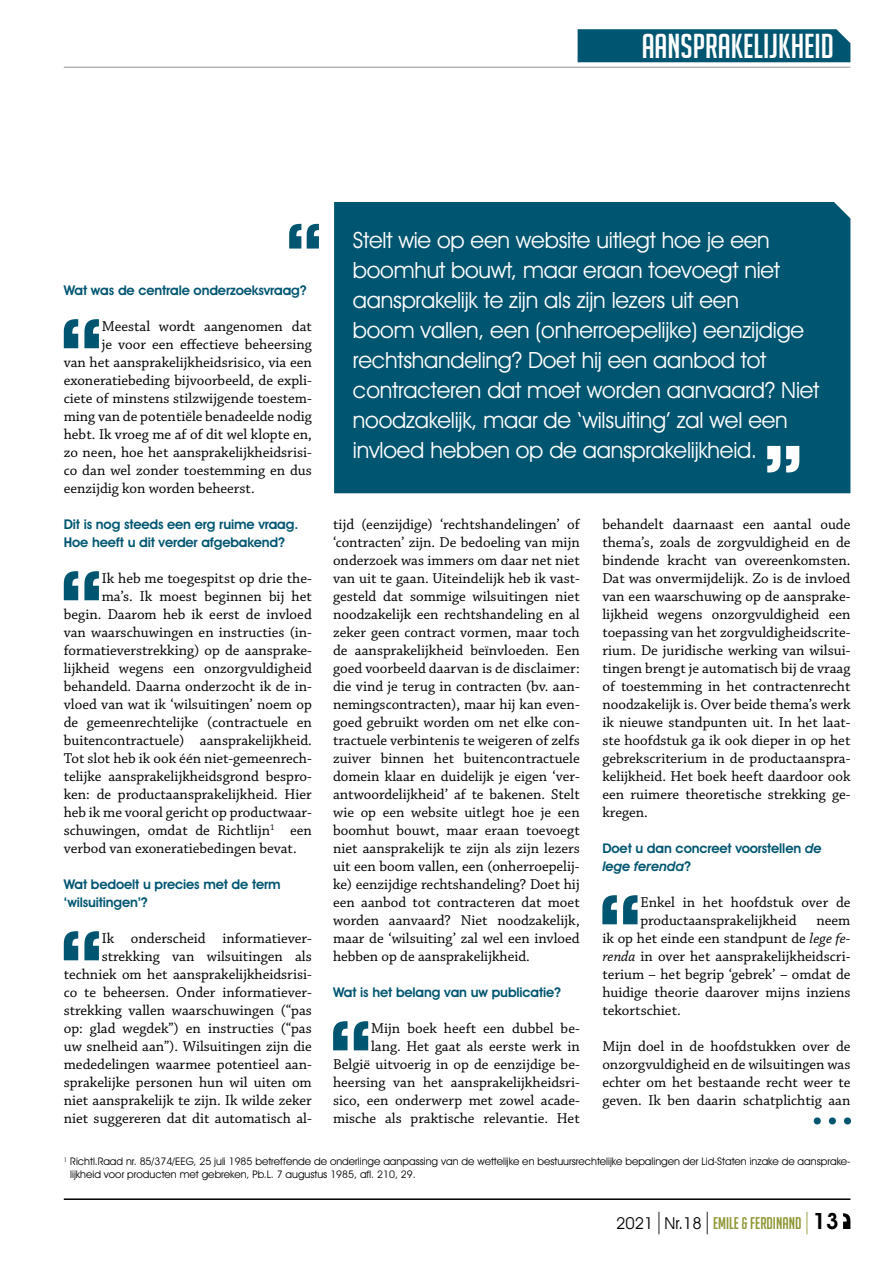
<style>
.page{position:relative;width:893px;height:1263px;background:#fff}
.page>*{position:absolute;margin:0;border:0;box-sizing:border-box;transform-origin:0 0}
.t1{font:700 88.65px "Avant Garde IT Cby BT";color:#005571}
.t2{font:700 81px "Avant Garde IT Cby BT";color:#fff}
.t3{font:700 75.15px "Avant Garde IT Cby BT";color:#005571}
.t4{font:60.45px "Century";color:#005571}
.t5{font:33.75px "Big Noodle Titling";color:#fff}
.t6{font:22.5px/30px "Avant Garde IT Cby BT";letter-spacing:-.01em;color:#fff}
.t7{font:16.5px "Big Noodle Titling";color:#909735}
.t8{font:15px/18px "Chaparral Pro";color:#000;text-align:justify}
.t9{font:600 13.5px/18px "Avant Garde IT Cby BT";letter-spacing:-.01em;color:#005571}
.t10{font:10.5px/12.6px "Avant Garde IT Cby BT";color:#000}
.s1{font-style:italic}
.s2{font-family:"Avant Garde IT Cby BT";color:#000}
.s3{font-family:"Avant Garde IT Cby BT";font-weight:200;font-size:22.5px;color:#000}
.s4{font-family:"Avant Garde IT Cby BT";font-weight:200;font-size:22.5px}
.s5{font-family:"Avant Garde IT Cby BT";font-weight:600;font-size:22.5px;color:#000}
</style>
<div class="page">
<hr style="left:64px;top:67px;width:786px;height:1px;background:#b1b3b4">
<hr style="left:64px;top:1198px;width:786px;height:2px;background:#000">
<svg style="left:843px;top:1213px;width:7px;height:16px"></svg>
<div style="left:578px;top:29px;width:272px;height:33px;background:#005571"></div>
<div style="left:334px;top:202px;width:516px;height:291px;background:#005571"></div>
<h3 class="t5" style="left:642px;top:28px;width:194px">AANSPRAKELIJKHEID</h3>
<h3 class="t3" style="left:285px;top:206px;width:38px">“</h3>
<p class="t6" style="left:353px;top:225px;width:468px">Stelt wie op een website uitlegt hoe je een boomhut bouwt, maar eraan toevoegt niet aansprakelijk te zijn als zijn lezers uit een<br>boom vallen, een (onherroepelijke) eenzijdige rechtshandeling? Doet hij een aanbod tot contracteren dat moet worden aanvaard? Niet noodzakelijk, maar de ‘wilsuiting’ zal wel een invloed hebben op de aansprakelijkheid.</p>
<p class="t9" style="left:64px;top:281px;width:244px">Wat was de centrale onderzoeksvraag?</p>
<h1 class="t1" style="left:59px;top:298px;width:45px">“</h1>
<p class="t8" style="left:102px;top:318px;width:212px">Meestal wordt aangenomen dat</p>
<p class="t8" style="left:102px;top:336px;width:212px">je voor een effectieve beheersing</p>
<p class="t8" style="left:64px;top:354px;width:250px">van het aansprakelijkheidsrisico, via een</p>
<p class="t8" style="left:64px;top:372px;width:250px">exoneratiebeding bijvoorbeeld, de expli-</p>
<p class="t8" style="left:64px;top:390px;width:250px">ciete of minstens stilzwijgende toestem-</p>
<p class="t8" style="left:64px;top:408px;width:250px">ming van de potentiële benadeelde nodig</p>
<p class="t8" style="left:64px;top:426px;width:250px">hebt. Ik vroeg me af of dit wel klopte en,</p>
<p class="t8" style="left:64px;top:444px;width:250px">zo neen, hoe het aansprakelijkheidsrisi-</p>
<p class="t8" style="left:64px;top:462px;width:250px">co dan wel zonder toestemming en dus</p>
<p class="t8" style="left:64px;top:480px;width:192px">eenzijdig kon worden beheerst.</p>
<p class="t9" style="left:64px;top:515px;width:236px">Dit is nog steeds een erg ruime vraag.<br>Hoe heeft u dit verder afgebakend?</p>
<h1 class="t1" style="left:59px;top:550px;width:45px">“</h1>
<p class="t8" style="left:102px;top:570px;width:212px">Ik heb me toegespitst op drie the-</p>
<h2 class="t2" style="left:763px;top:425px;width:41px">”</h2>
<p class="t8" style="left:333px;top:516px;width:248px">tijd (eenzijdige) ‘rechtshandelingen’ of ‘contracten’ zijn. De bedoeling van mijn onderzoek was immers om daar net niet van uit te gaan. Uiteindelijk heb ik vast&shy;gesteld dat sommige wilsuitingen niet noodzakelijk een rechtshandeling en al zeker geen contract vormen, maar toch de aansprakelijkheid beïnvloeden. Een goed voorbeeld daarvan is de disclaimer: die vind je terug in contracten (bv. aan&shy;nemingscontracten), maar hij kan even&shy;goed gebruikt worden om net elke con&shy;tractuele verbintenis te weigeren of zelfs zuiver binnen het buitencontractuele domein klaar en duidelijk je eigen ‘ver&shy;antwoordelijkheid’ af te bakenen. Stelt wie op een website uitlegt hoe je een boomhut bouwt, maar eraan toevoegt niet aansprakelijk te zijn als zijn lezers uit een boom vallen, een (onherroepelij&shy;ke) eenzijdige rechtshandeling? Doet hij een aanbod tot contracteren dat moet worden aanvaard? Niet noodzakelijk, maar de ‘wilsuiting’ zal wel een invloed hebben op de aansprakelijkheid.</p>
<p class="t9" style="left:333px;top:983px;width:230px">Wat is het belang van uw publicatie?</p>
<h1 class="t1" style="left:329px;top:1000px;width:45px">“</h1>
<p class="t8" style="left:602px;top:516px;width:250px">behandelt daarnaast een aantal oude thema’s, zoals de zorgvuldigheid en de bindende kracht van overeenkomsten.<br>Dat was onvermijdelijk. Zo is de invloed van een waarschuwing op de aansprake&shy;lijkheid wegens onzorgvuldigheid een toepassing van het zorgvuldigheidscrite&shy;rium. De juridische werking van wilsui&shy;tingen brengt je automatisch bij de vraag of toestemming in het contractenrecht noodzakelijk is. Over beide thema’s werk ik nieuwe standpunten uit. In het laat&shy;ste hoofdstuk ga ik ook dieper in op het gebrekscriterium in de productaanspra&shy;kelijkheid. Het boek heeft daardoor ook een ruimere theoretische strekking ge&shy;kregen.</p>
<p class="t9" style="left:602px;top:839px;width:221px">Doet u dan concreet voorstellen <span class="s1">de lege ferenda</span>?</p>
<h1 class="t1" style="left:598px;top:874px;width:45px">“</h1>
<p class="t8" style="left:640px;top:894px;width:212px">Enkel in het hoofdstuk over de productaansprakelijkheid</p>
<p class="t8" style="left:102px;top:588px;width:212px">ma’s. Ik moest beginnen bij het</p>
<p class="t8" style="left:64px;top:606px;width:250px">begin. Daarom heb ik eerst de invloed</p>
<p class="t8" style="left:64px;top:624px;width:250px">van waarschuwingen en instructies (in-</p>
<p class="t8" style="left:64px;top:642px;width:250px">formatieverstrekking) op de aansprake-</p>
<p class="t8" style="left:64px;top:660px;width:250px">lijkheid wegens een onzorgvuldigheid</p>
<p class="t8" style="left:64px;top:678px;width:250px">behandeld. Daarna onderzocht ik de in-</p>
<p class="t8" style="left:64px;top:696px;width:250px">vloed van wat ik ‘wilsuitingen’ noem op</p>
<p class="t8" style="left:64px;top:714px;width:250px">de gemeenrechtelijke (contractuele en</p>
<p class="t8" style="left:64px;top:732px;width:250px">buitencontractuele) aansprakelijkheid.</p>
<p class="t8" style="left:64px;top:750px;width:250px">Tot slot heb ik ook één niet-gemeenrech-</p>
<p class="t8" style="left:64px;top:768px;width:250px">telijke aansprakelijkheidsgrond bespro-</p>
<p class="t8" style="left:64px;top:786px;width:250px">ken: de productaansprakelijkheid. Hier</p>
<p class="t8" style="left:64px;top:804px;width:250px">heb ik me vooral gericht op productwaar-</p>
<p class="t8" style="left:64px;top:822px;width:250px">schuwingen, omdat de Richtlijn<sup>1</sup> een</p>
<p class="t8" style="left:64px;top:840px;width:234px">verbod van exoneratiebedingen bevat.</p>
<p class="t9" style="left:64px;top:875px;width:218px">Wat bedoelt u precies met de term ‘wilsuitingen’?</p>
<h1 class="t1" style="left:59px;top:910px;width:45px">“</h1>
<p class="t8" style="left:602px;top:912px;width:250px;text-indent:214px">neem ik op het einde een standpunt de <span class="s1">lege fe&shy;renda</span> in over het aansprakelijkheidscri&shy;terium – het begrip ‘gebrek’ – omdat de huidige theorie daarover mijns inziens tekortschiet.</p>
<p class="t8" style="left:602px;top:1038px;width:250px">Mijn doel in de hoofdstukken over de onzorgvuldigheid en de wilsuitingen was echter om het bestaande recht weer te geven. Ik ben daarin schatplichtig aan</p>
<h3 class="t4" style="left:810px;top:1068px;width:47px">...</h3>
<p class="t8" style="left:64px;top:930px;width:250px;text-align:right">Ik onderscheid informatiever&shy;strekking van wilsuitingen als techniek om het aansprakelijkheidsrisi&shy;co te beheersen. Onder informatiever&shy;strekking vallen waarschuwingen (“pas op: glad wegdek”) en instructies (“pas uw snelheid aan”). Wilsuitingen zijn die mededelingen waarmee potentieel aan&shy;sprakelijke personen hun wil uiten om niet aansprakelijk te zijn. Ik wilde zeker niet suggereren dat dit automatisch al-</p>
<p class="t8" style="left:333px;top:1020px;width:248px;text-align:right">Mijn boek heeft een dubbel be-<br>lang. Het gaat als eerste werk in België uitvoerig in op de eenzijdige be&shy;heersing van het aansprakelijkheidsri&shy;sico, een onderwerp met zowel acade&shy;mische als praktische relevantie. Het</p>
<p class="t10" style="left:70px;top:1155px;width:782px;text-indent:-6px"><sup>1</sup> Richtl.Raad nr. 85/374/EEG, 25 juli 1985 betreffende de onderlinge aanpassing van de wettelijke en bestuursrechtelijke bepalingen der Lid-Staten inzake de aansprake&shy;lijkheid voor producten met gebreken, Pb.L. 7 augustus 1985, afl. 210, 29.</p>
<p class="t7" style="left:616px;top:1214px;width:224px"><span class="s2">2021</span><span class="s3">|</span><span class="s2">Nr.18</span><span class="s3">|</span>EMILE &amp; FERDINAND<span class="s4">|</span><span class="s5">13</span></p>
</div>
